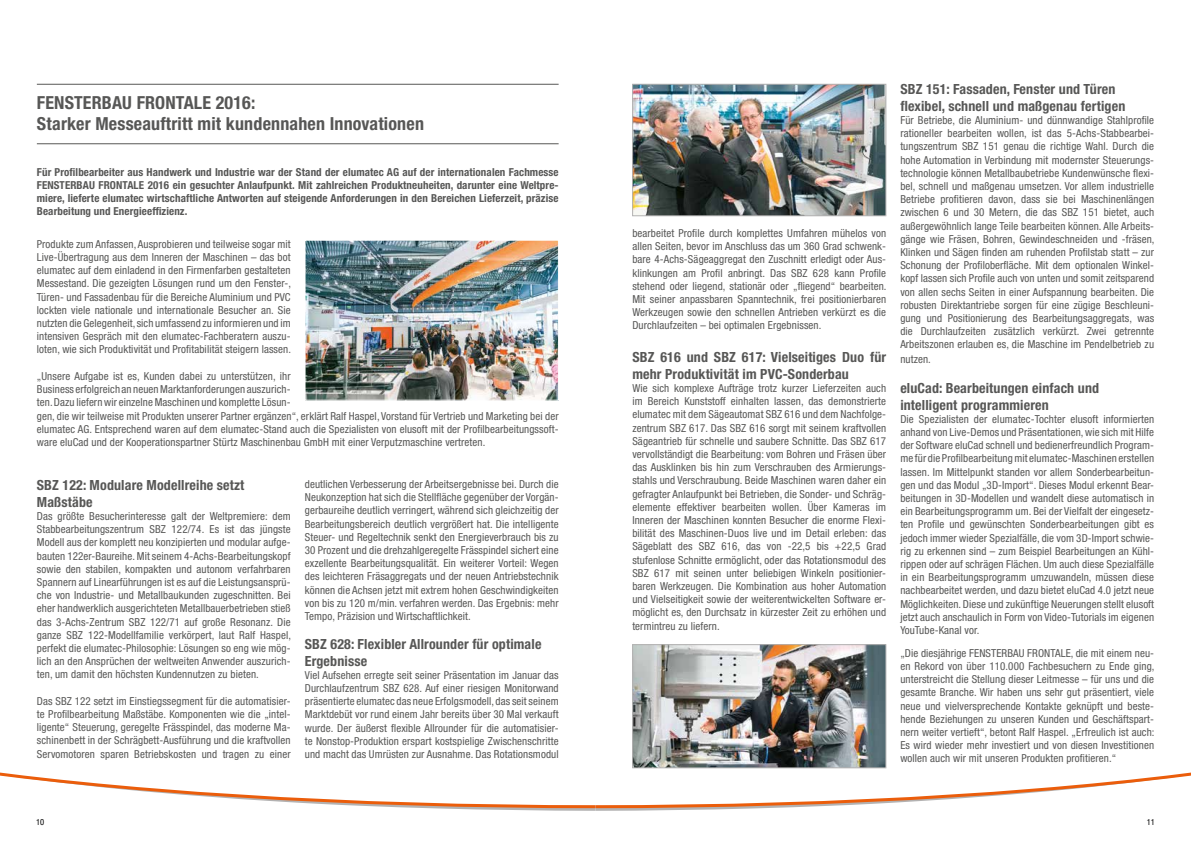
<style>
.page{position:relative;width:1191px;height:842px;background:#fff}
.page>*{position:absolute;margin:0;border:0;box-sizing:border-box;transform-origin:0 0}
.t1{font:700 condensed 18px/21.6px "Helvetica Neue LTW1 G";letter-spacing:.01em;color:#575756}
.t2{font:700 condensed 14px/16.8px "Helvetica Neue LTW1 G";letter-spacing:.01em;color:#575756}
.t3{font:condensed 11px/13.2px "Helvetica Neue LTW1 G";letter-spacing:.01em;color:#575756;text-align:justify}
.t4{font:700 condensed 11px/13.2px "Helvetica Neue LTW1 G";letter-spacing:.01em;color:#575756;text-align:justify}
.t5{font:condensed 8.5px "Helvetica Neue LTW1 G";color:#000}
</style>
<div class="page">
<img style="left:634px;top:646px;width:250px;height:116px">
<div style="left:632px;top:644px;width:254px;height:124px;border:1px solid #b3b2b2"></div>
<img style="left:307px;top:242px;width:249px;height:156px">
<div style="left:305px;top:240px;width:253px;height:160px;border:1px solid #fff"></div>
<hr style="left:37px;top:84px;width:521px;height:1px;background:#575756">
<hr style="left:37px;top:144px;width:521px;height:1px;background:#575756">
<img style="left:634px;top:86px;width:250px;height:128px">
<div style="left:632px;top:84px;width:254px;height:132px;border:1px solid #b3b2b2"></div>
<svg style="left:0;top:762px;width:1191px;height:49px"></svg>
<h1 class="t1" style="left:37px;top:92px;width:389px">FENSTERBAU FRONTALE 2016:<br>Starker Messeauftritt mit kundennahen Innovationen</h1>
<p class="t4" style="left:37px;top:165px;width:523px">Für Profilbearbeiter aus Handwerk und Industrie war der Stand der elumatec AG auf der internationalen Fachmesse FENSTERBAU FRONTALE 2016 ein gesuchter Anlaufpunkt. Mit zahlreichen Produktneuheiten, darunter eine Weltpre&shy;miere, lieferte elumatec wirtschaftliche Antworten auf steigende Anforderungen in den Bereichen Lieferzeit, präzise Bearbeitung und Energieeffizienz.</p>
<p class="t3" style="left:37px;top:237px;width:256px">Produkte zum Anfassen, Ausprobieren und teilweise sogar mit Live-Übertragung aus dem Inneren der Maschinen – das bot elumatec auf dem einladend in den Firmenfarben gestalteten Messestand. Die gezeigten Lösungen rund um den Fenster-, Türen- und Fassadenbau für die Bereiche Aluminium und PVC lockten viele nationale und internationale Besucher an. Sie nutzten die Gelegenheit, sich umfassend zu informieren und im intensiven Gespräch mit den elumatec-Fachberatern auszu&shy;loten, wie sich Produktivität und Profitabilität steigern lassen.</p>
<p class="t3" style="left:37px;top:369px;width:523px;text-align:left">„Unsere Aufgabe ist es, Kunden dabei zu unterstützen, ihr<br>Business erfolgreich an neuen Marktanforderungen auszurich-<br>ten. Dazu liefern wir einzelne Maschinen und komplette Lösun-<br>gen, die wir teilweise mit Produkten unserer Partner ergänzen“, erklärt Ralf Haspel, Vorstand für Vertrieb und Marketing bei der elumatec AG. Entsprechend waren auf dem elumatec-Stand auch die Spezialisten von elusoft mit der Profilbearbeitungssoft&shy;ware eluCad und der Kooperationspartner Stürtz Maschinenbau GmbH mit einer Verputzmaschine vertreten.</p>
<p class="t2" style="left:37px;top:477px;width:209px">SBZ 122: Modulare Modellreihe setzt<br>Maßstäbe</p>
<p class="t3" style="left:37px;top:510px;width:256px">Das größte Besucherinteresse galt der Weltpremiere: dem Stabbearbeitungszentrum SBZ 122/74. Es ist das jüngste Modell aus der komplett neu konzipierten und modular aufge&shy;bauten 122er-Baureihe. Mit seinem 4-Achs-Bearbeitungskopf sowie den stabilen, kompakten und autonom verfahrbaren Spannern auf Linearführungen ist es auf die Leistungsansprü&shy;che von Industrie- und Metallbaukunden zugeschnitten. Bei eher handwerklich ausgerichteten Metallbauerbetrieben stieß das 3-Achs-Zentrum SBZ 122/71 auf große Resonanz. Die ganze SBZ 122-Modellfamilie verkörpert, laut Ralf Haspel, perfekt die elumatec-Philosophie: Lösungen so eng wie mög&shy;lich an den Ansprüchen der weltweiten Anwender auszurich&shy;ten, um damit den höchsten Kundennutzen zu bieten.</p>
<p class="t3" style="left:37px;top:694px;width:255px">Das SBZ 122 setzt im Einstiegssegment für die automatisier&shy;te Profilbearbeitung Maßstäbe. Komponenten wie die „intel&shy;ligente“ Steuerung, geregelte Frässpindel, das moderne Ma&shy;schinenbett in der Schrägbett-Ausführung und die kraftvollen Servomotoren sparen Betriebskosten und tragen zu einer</p>
<p class="t3" style="left:305px;top:477px;width:255px">deutlichen Verbesserung der Arbeitsergebnisse bei. Durch die Neukonzeption hat sich die Stellfläche gegenüber der Vorgän&shy;gerbaureihe deutlich verringert, während sich gleichzeitig der Bearbeitungsbereich deutlich vergrößert hat. Die intelligente Steuer- und Regeltechnik senkt den Energieverbrauch bis zu 30 Prozent und die drehzahlgeregelte Frässpindel sichert eine exzellente Bearbeitungsqualität. Ein weiterer Vorteil: Wegen des leichteren Fräsaggregats und der neuen Antriebstechnik können die Achsen jetzt mit extrem hohen Geschwindigkeiten von bis zu 120 m/min. verfahren werden. Das Ergebnis: mehr Tempo, Präzision und Wirtschaftlichkeit.</p>
<p class="t2" style="left:305px;top:635px;width:238px">SBZ 628: Flexibler Allrounder für optimale<br>Ergebnisse</p>
<p class="t3" style="left:305px;top:668px;width:255px">Viel Aufsehen erregte seit seiner Präsentation im Januar das Durchlaufzentrum SBZ 628. Auf einer riesigen Monitorwand präsentierte elumatec das neue Erfolgsmodell, das seit seinem Marktdebüt vor rund einem Jahr bereits über 30 Mal verkauft wurde. Der äußerst flexible Allrounder für die automatisier&shy;te Nonstop-Produktion erspart kostspielige Zwischenschritte und macht das Umrüsten zur Ausnahme. Das Rotationsmodul</p>
<p class="t3" style="left:632px;top:227px;width:256px">bearbeitet Profile durch komplettes Umfahren mühelos von allen Seiten, bevor im Anschluss das um 360 Grad schwenk&shy;bare 4-Achs-Sägeaggregat den Zuschnitt erledigt oder Aus&shy;klinkungen am Profil anbringt. Das SBZ 628 kann Profile stehend oder liegend, stationär oder „fliegend“ bearbeiten.<br>Mit seiner anpassbaren Spanntechnik, frei positionierbaren Werkzeugen sowie den schnellen Antrieben verkürzt es die Durchlaufzeiten – bei optimalen Ergebnissen.</p>
<p class="t2" style="left:632px;top:349px;width:255px">SBZ 616 und SBZ 617: Vielseitiges Duo für mehr Produktivität im PVC-Sonderbau</p>
<p class="t3" style="left:632px;top:381px;width:255px">Wie sich komplexe Aufträge trotz kurzer Lieferzeiten auch im Bereich Kunststoff einhalten lassen, das demonstrierte elumatec mit dem Sägeautomat SBZ 616 und dem Nachfolge&shy;zentrum SBZ 617. Das SBZ 616 sorgt mit seinem kraftvollen Sägeantrieb für schnelle und saubere Schnitte. Das SBZ 617 vervollständigt die Bearbeitung: vom Bohren und Fräsen über das Ausklinken bis hin zum Verschrauben des Armierungs&shy;stahls und Verschraubung. Beide Maschinen waren daher ein gefragter Anlaufpunkt bei Betrieben, die Sonder- und Schräg&shy;elemente effektiver bearbeiten wollen. Über Kameras im Inneren der Maschinen konnten Besucher die enorme Flexi&shy;bilität des Maschinen-Duos live und im Detail erleben: das Sägeblatt des SBZ 616, das von -22,5 bis +22,5 Grad stufenlose Schnitte ermöglicht, oder das Rotationsmodul des SBZ 617 mit seinen unter beliebigen Winkeln positionier&shy;baren Werkzeugen. Die Kombination aus hoher Automation und Vielseitigkeit sowie der weiterentwickelten Software er&shy;möglicht es, den Durchsatz in kürzester Zeit zu erhöhen und termintreu zu liefern.</p>
<p class="t2" style="left:900px;top:81px;width:227px">SBZ 151: Fassaden, Fenster und Türen flexibel, schnell und maßgenau fertigen</p>
<p class="t3" style="left:900px;top:114px;width:256px">Für Betriebe, die Aluminium- und dünnwandige Stahlprofile rationeller bearbeiten wollen, ist das 5-Achs-Stabbearbei&shy;tungszentrum SBZ 151 genau die richtige Wahl. Durch die hohe Automation in Verbindung mit modernster Steuerungs&shy;technologie können Metallbaubetriebe Kundenwünsche flexi&shy;bel, schnell und maßgenau umsetzen. Vor allem industrielle Betriebe profitieren davon, dass sie bei Maschinenlängen zwischen 6 und 30 Metern, die das SBZ 151 bietet, auch außergewöhnlich lange Teile bearbeiten können. Alle Arbeits&shy;gänge wie Fräsen, Bohren, Gewindeschneiden und -fräsen, Klinken und Sägen finden am ruhenden Profilstab statt – zur Schonung der Profiloberfläche. Mit dem optionalen Winkel&shy;kopf lassen sich Profile auch von unten und somit zeitsparend von allen sechs Seiten in einer Aufspannung bearbeiten. Die robusten Direktantriebe sorgen für eine zügige Beschleuni&shy;gung und Positionierung des Bearbeitungsaggregats, was die Durchlaufzeiten zusätzlich verkürzt. Zwei getrennte Arbeitszonen erlauben es, die Maschine im Pendelbetrieb zu</p>
<p class="t3" style="left:900px;top:352px;width:32px">nutzen.</p>
<p class="t2" style="left:900px;top:379px;width:200px">eluCad: Bearbeitungen einfach und intelligent programmieren</p>
<p class="t3" style="left:900px;top:412px;width:255px">Die Spezialisten der elumatec-Tochter elusoft informierten anhand von Live-Demos und Präsentationen, wie sich mit Hilfe der Software eluCad schnell und bedienerfreundlich Program&shy;me für die Profilbearbeitung mit elumatec-Maschinen erstellen lassen. Im Mittelpunkt standen vor allem Sonderbearbeitun&shy;gen und das Modul „3D-Import“. Dieses Modul erkennt Bear&shy;beitungen in 3D-Modellen und wandelt diese automatisch in ein Bearbeitungsprogramm um. Bei der Vielfalt der eingesetz&shy;ten Profile und gewünschten Sonderbearbeitungen gibt es jedoch immer wieder Spezialfälle, die vom 3D-Import schwie&shy;rig zu erkennen sind – zum Beispiel Bearbeitungen an Kühl&shy;rippen oder auf schrägen Flächen. Um auch diese Spezialfälle in ein Bearbeitungsprogramm umzuwandeln, müssen diese nachbearbeitet werden, und dazu bietet eluCad 4.0 jetzt neue Möglichkeiten. Diese und zukünftige Neuerungen stellt elusoft jetzt auch anschaulich in Form von Video-Tutorials im eigenen YouTube-Kanal vor.</p>
<p class="t3" style="left:900px;top:646px;width:256px">„Die diesjährige FENSTERBAU FRONTALE, die mit einem neu&shy;en Rekord von über 110.000 Fachbesuchern zu Ende ging, unterstreicht die Stellung dieser Leitmesse – für uns und die gesamte Branche. Wir haben uns sehr gut präsentiert, viele neue und vielversprechende Kontakte geknüpft und beste&shy;hende Beziehungen zu unseren Kunden und Geschäftspart&shy;nern weiter vertieft“, betont Ralf Haspel. „Erfreulich ist auch:<br>Es wird wieder mehr investiert und von diesen Investitionen wollen auch wir mit unseren Produkten profitieren.“</p>
<p class="t5" style="left:36px;top:817px;width:10px">10</p>
<p class="t5" style="left:1146px;top:817px;width:10px">11</p>
</div>
